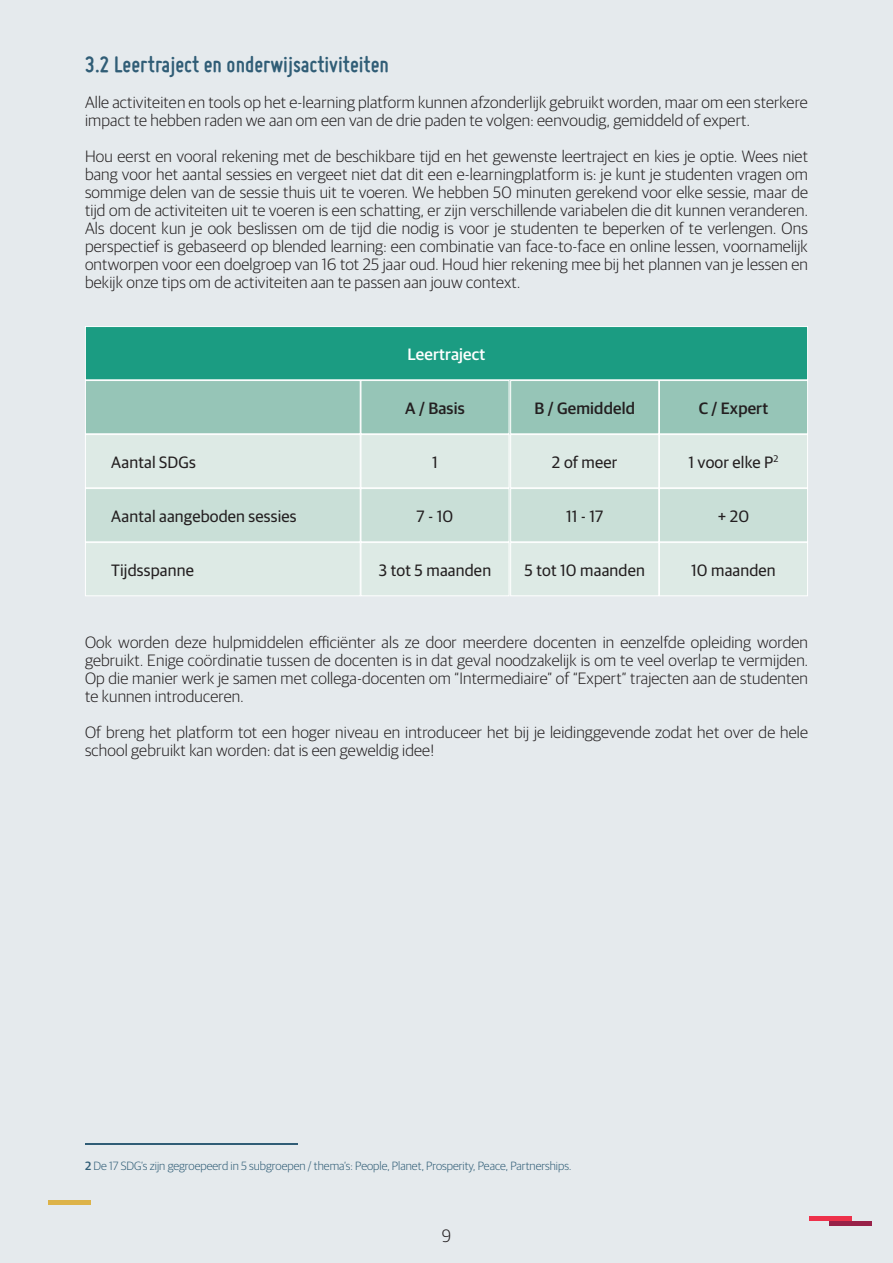
<style>
.page{position:relative;width:893px;height:1263px;background:#e5eaed}
.page>*{position:absolute;margin:0;border:0;box-sizing:border-box;transform-origin:0 0}
.t1{font:700 24px "Miso";color:#305d76}
.t2{font:300 18px "Guardian Sans Narrow";color:#231f20}
.t3{font:300 16.5px/18px "Guardian Sans";letter-spacing:.01em;color:#231f20}
.t4{font:16.5px "Guardian Sans";letter-spacing:.01em;color:#231f20}
.t5{font:500 16.5px "Guardian Sans";letter-spacing:.01em;color:#231f20}
.t6{font:500 16.5px "Guardian Sans";letter-spacing:.01em;color:#fff}
.t7{font:300 12px "Guardian Sans";color:#305d76}
.s1{font-weight:500}
</style>
<div class="page">
<hr style="left:809px;top:1217px;width:42px;height:4px;background:#ee314b">
<div style="left:48px;top:1200px;width:43px;height:5px;background:#ddb349"></div>
<div style="left:829px;top:1221px;width:43px;height:5px;background:#982148"></div>
<div style="left:85px;top:327px;width:722px;height:53px;background:#1b9c82"></div>
<div style="left:85px;top:326px;width:723px;height:54px;border:1px solid #fff"></div>
<div style="left:85px;top:380px;width:276px;height:54px;background:#96c5b7;border:1px solid #fff"></div>
<div style="left:659px;top:381px;width:148px;height:53px;background:#96c5b7"></div>
<div style="left:659px;top:380px;width:149px;height:54px;border:1px solid #fff"></div>
<div style="left:511px;top:381px;width:148px;height:53px;background:#96c5b7"></div>
<div style="left:510px;top:380px;width:149px;height:54px;border:1px solid #fff"></div>
<div style="left:361px;top:381px;width:148px;height:53px;background:#96c5b7"></div>
<div style="left:361px;top:380px;width:148px;height:54px;border:1px solid #fff"></div>
<div style="left:85px;top:435px;width:275px;height:53px;background:#ddeae5"></div>
<div style="left:85px;top:434px;width:276px;height:54px;border:1px solid #fff"></div>
<div style="left:659px;top:435px;width:148px;height:53px;background:#ddeae5"></div>
<div style="left:659px;top:434px;width:149px;height:54px;border:1px solid #fff"></div>
<div style="left:511px;top:435px;width:148px;height:53px;background:#ddeae5"></div>
<div style="left:510px;top:434px;width:149px;height:54px;border:1px solid #fff"></div>
<div style="left:361px;top:435px;width:148px;height:53px;background:#ddeae5"></div>
<div style="left:361px;top:434px;width:148px;height:54px;border:1px solid #fff"></div>
<div style="left:85px;top:489px;width:275px;height:53px;background:#c9dfd7"></div>
<div style="left:85px;top:488px;width:276px;height:54px;border:1px solid #fff"></div>
<div style="left:659px;top:489px;width:148px;height:53px;background:#c9dfd7"></div>
<div style="left:659px;top:488px;width:149px;height:54px;border:1px solid #fff"></div>
<div style="left:511px;top:489px;width:148px;height:53px;background:#c9dfd7"></div>
<div style="left:510px;top:488px;width:149px;height:54px;border:1px solid #fff"></div>
<div style="left:361px;top:489px;width:148px;height:53px;background:#c9dfd7"></div>
<div style="left:361px;top:488px;width:148px;height:54px;border:1px solid #fff"></div>
<div style="left:85px;top:543px;width:275px;height:53px;background:#ddeae5"></div>
<div style="left:85px;top:542px;width:276px;height:54px;border:1px solid #fff"></div>
<div style="left:659px;top:543px;width:148px;height:53px;background:#ddeae5"></div>
<div style="left:659px;top:542px;width:149px;height:54px;border:1px solid #fff"></div>
<div style="left:511px;top:543px;width:148px;height:53px;background:#ddeae5"></div>
<div style="left:510px;top:542px;width:149px;height:54px;border:1px solid #fff"></div>
<div style="left:361px;top:543px;width:148px;height:53px;background:#ddeae5"></div>
<div style="left:361px;top:542px;width:148px;height:54px;border:1px solid #fff"></div>
<hr style="left:85px;top:1143px;width:213px;height:1px;background:#305d76">
<h1 class="t1" style="left:85px;top:51px;width:305px">3.2 Leertraject en onderwijsactiviteiten</h1>
<p class="t3" style="left:85px;top:92px;width:724px">Alle activiteiten en tools op het e-learning platform kunnen afzonderlijk gebruikt worden, maar om een sterkere impact te hebben raden we aan om een van de drie paden te volgen: eenvoudig, gemiddeld of expert.</p>
<p class="t3" style="left:85px;top:146px;width:724px;text-align:justify">Hou eerst en vooral rekening met de beschikbare tijd en het gewenste leertraject en kies je optie. Wees niet bang voor het aantal sessies en vergeet niet dat dit een e-learningplatform is: je kunt je studenten vragen om sommige delen van de sessie thuis uit te voeren. We hebben 50 minuten gerekend voor elke sessie, maar de tijd om de activiteiten uit te voeren is een schatting, er zijn verschillende variabelen die dit kunnen veranderen.<br>Als docent kun je ook beslissen om de tijd die nodig is voor je studenten te beperken of te verlengen. Ons perspectief is gebaseerd op blended learning: een combinatie van face-to-face en online lessen, voornamelijk ontworpen voor een doelgroep van 16 tot 25 jaar oud. Houd hier rekening mee bij het plannen van je lessen en bekijk onze tips om de activiteiten aan te passen aan jouw context.</p>
<p class="t6" style="left:408px;top:342px;width:79px">Leertraject</p>
<p class="t5" style="left:405px;top:396px;width:61px">A / Basis</p>
<p class="t5" style="left:534px;top:396px;width:102px">B / Gemiddeld</p>
<p class="t5" style="left:699px;top:396px;width:71px">C / Expert</p>
<p class="t4" style="left:432px;top:450px;width:7px">1</p>
<p class="t4" style="left:552px;top:450px;width:67px">2 of meer</p>
<p class="t4" style="left:111px;top:450px;width:86px">Aantal SDGs</p>
<p class="t4" style="left:689px;top:450px;width:91px">1 voor elke P<sup>2</sup></p>
<p class="t4" style="left:111px;top:504px;width:187px">Aantal aangeboden sessies</p>
<p class="t4" style="left:417px;top:504px;width:38px">7 - 10</p>
<p class="t4" style="left:566px;top:504px;width:39px">11 - 17</p>
<p class="t4" style="left:718px;top:504px;width:33px">+ 20</p>
<p class="t4" style="left:111px;top:558px;width:84px">Tijdsspanne</p>
<p class="t4" style="left:379px;top:558px;width:114px">3 tot 5 maanden</p>
<p class="t4" style="left:524px;top:558px;width:122px">5 tot 10 maanden</p>
<p class="t4" style="left:691px;top:558px;width:86px">10 maanden</p>
<p class="t3" style="left:85px;top:632px;width:724px;text-align:justify">Ook worden deze hulpmiddelen efficiënter als ze door meerdere docenten in eenzelfde opleiding worden gebruikt. Enige coördinatie tussen de docenten is in dat geval noodzakelijk is om te veel overlap te vermijden.<br>Op die manier werk je samen met collega-docenten om “Intermediaire” of “Expert” trajecten aan de studenten te kunnen introduceren.</p>
<p class="t3" style="left:85px;top:722px;width:724px">Of breng het platform tot een hoger niveau en introduceer het bij je leidinggevende zodat het over de hele school gebruikt kan worden: dat is een geweldig idee!</p>
<p class="t7" style="left:85px;top:1158px;width:488px"><span class="s1">2</span> De 17 SDG’s zijn gegroepeerd in 5 subgroepen / thema’s: People, Planet, Prosperity, Peace, Partnerships.</p>
<p class="t2" style="left:442px;top:1224px;width:11px">9</p>
</div>
